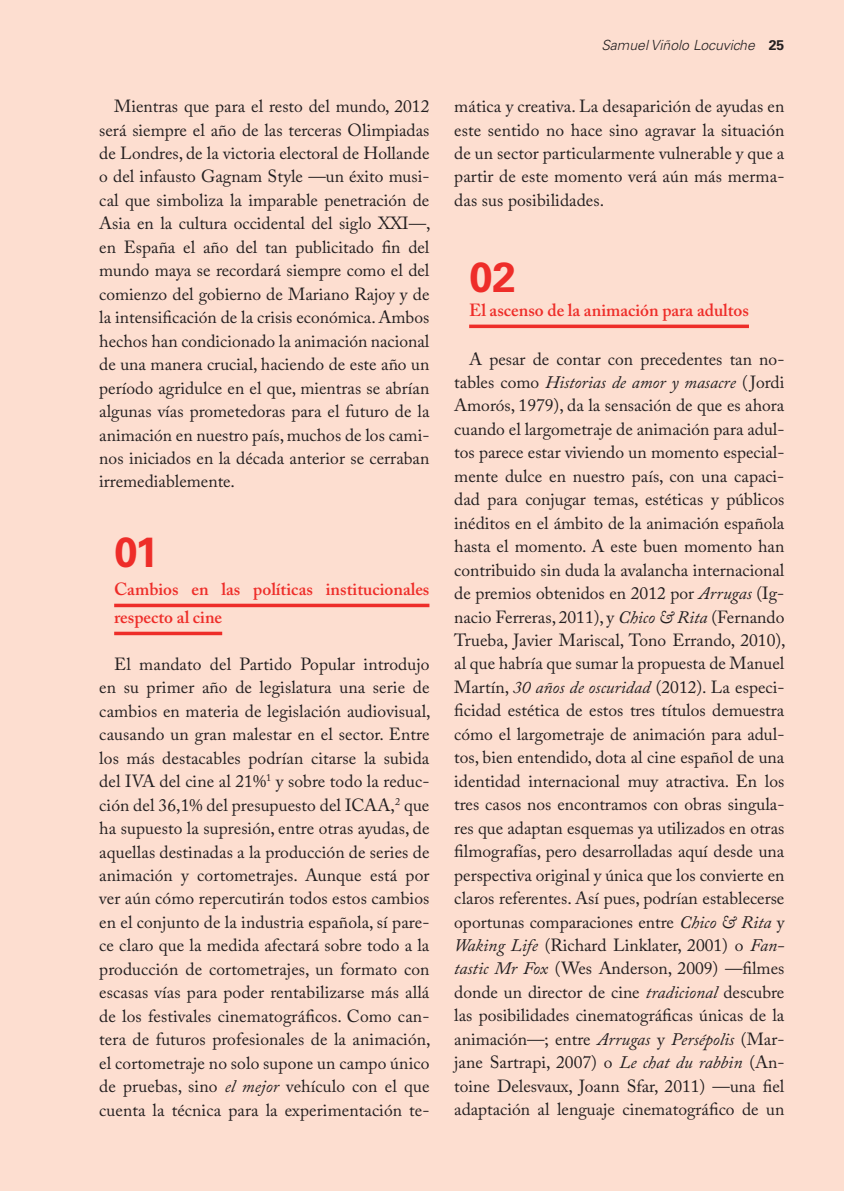
<style>
.page{position:relative;width:844px;height:1191px;background:#fff}
.page>*{position:absolute;margin:0;border:0;box-sizing:border-box;transform-origin:0 0}
.t1{font:700 42px "Univers LT Std";color:#ee2d29}
.t2{font:17.5px/23.4px "Adobe Caslon Pro";color:#231f20;text-align:justify}
.t3{font:600 17.5px/28px "Adobe Caslon Pro";color:#ee2d29}
.t4{font:italic 300 14px "Univers LT Std";color:#231f20}
.s1{font-style:italic}
.s2{font-weight:700;font-style:normal}
</style>
<div class="page">
<div style="left:0;top:0;width:843px;height:1191px;background:#fdded0"></div>
<svg style="left:114px;top:603px;width:315px;height:4px"></svg>
<svg style="left:114px;top:631px;width:108px;height:4px"></svg>
<svg style="left:469px;top:324px;width:279px;height:4px"></svg>
<p class="t2" style="left:99px;top:94px;width:333px;text-indent:15px">Mientras que para el resto del mundo, 2012 será siempre el año de las terceras Olimpiadas de Londres, de la victoria electoral de Hollande o del infausto Gagnam Style —un éxito musi&shy;cal que simboliza la imparable penetración de Asia en la cultura occidental del siglo XXI—, en España el año del tan publicitado fin del mundo maya se recordará siempre como el del comienzo del gobierno de Mariano Rajoy y de la intensificación de la crisis económica. Ambos hechos han condicionado la animación nacional de una manera crucial, haciendo de este año un período agridulce en el que, mientras se abrían algunas vías prometedoras para el futuro de la animación en nuestro país, muchos de los cami&shy;nos iniciados en la década anterior se cerraban irremediablemente.</p>
<h1 class="t1" style="left:114px;top:527px;width:46px">01</h1>
<p class="t3" style="left:114px;top:575px;width:317px">Cambios en las políticas institucionales respecto al cine</p>
<p class="t2" style="left:99px;top:652px;width:333px;text-indent:15px">El mandato del Partido Popular introdujo en su primer año de legislatura una serie de cambios en materia de legislación audiovisual, causando un gran malestar en el sector. Entre los más destacables podrían citarse la subida del IVA del cine al 21%<sup>1</sup> y sobre todo la reduc&shy;ción del 36,1% del presupuesto del ICAA,<sup>2</sup> que ha supuesto la supresión, entre otras ayudas, de aquellas destinadas a la producción de series de animación y cortometrajes. Aunque está por ver aún cómo repercutirán todos estos cambios en el conjunto de la industria española, sí pare&shy;ce claro que la medida afectará sobre todo a la producción de cortometrajes, un formato con escasas vías para poder rentabilizarse más allá de los festivales cinematográficos. Como can&shy;tera de futuros profesionales de la animación, el cortometraje no solo supone un campo único de pruebas, sino <span class="s1">el mejor</span> vehículo con el que cuenta la técnica para la experimentación te-</p>
<p class="t4" style="left:601px;top:36px;width:184px">Samuel Viñolo Locuviche <span class="s2">25</span></p>
<p class="t2" style="left:454px;top:94px;width:331px">mática y creativa. La desaparición de ayudas en este sentido no hace sino agravar la situación de un sector particularmente vulnerable y que a partir de este momento verá aún más merma&shy;das sus posibilidades.</p>
<h1 class="t1" style="left:469px;top:253px;width:48px">02</h1>
<p class="t3" style="left:469px;top:296px;width:281px">El ascenso de la animación para adultos</p>
<p class="t2" style="left:454px;top:347px;width:333px;text-indent:15px">A pesar de contar con precedentes tan no&shy;tables como <span class="s1">Historias de amor y masacre</span> ( Jordi Amorós, 1979), da la sensación de que es ahora cuando el largometraje de animación para adul&shy;tos parece estar viviendo un momento especial&shy;mente dulce en nuestro país, con una capaci&shy;dad para conjugar temas, estéticas y públicos inéditos en el ámbito de la animación española hasta el momento. A este buen momento han contribuido sin duda la avalancha internacional de premios obtenidos en 2012 por <span class="s1">Arrugas</span> (Ig&shy;nacio Ferreras, 2011), y <span class="s1">Chico &amp; Rita</span> (Fernando Trueba, Javier Mariscal, Tono Errando, 2010), al que habría que sumar la propuesta de Manuel Martín, <span class="s1">30 años de oscuridad</span> (2012). La especi&shy;ficidad estética de estos tres títulos demuestra cómo el largometraje de animación para adul&shy;tos, bien entendido, dota al cine español de una identidad internacional muy atractiva. En los tres casos nos encontramos con obras singula&shy;res que adaptan esquemas ya utilizados en otras filmografías, pero desarrolladas aquí desde una perspectiva original y única que los convierte en claros referentes. Así pues, podrían establecerse oportunas comparaciones entre <span class="s1">Chico &amp; Rita</span> y <span class="s1">Waking Life</span> (Richard Linklater, 2001) o <span class="s1">Fan&shy;tastic Mr Fox</span> (Wes Anderson, 2009) —filmes donde un director de cine <span class="s1">tradicional</span> descubre las posibilidades cinematográficas únicas de la animación—; entre <span class="s1">Arrugas</span> y <span class="s1">Persépolis</span> (Mar&shy;jane Sartrapi, 2007) o <span class="s1">Le chat du rabbin</span> (An&shy;toine Delesvaux, Joann Sfar, 2011) —una fiel adaptación al lenguaje cinematográfico de un</p>
</div>
